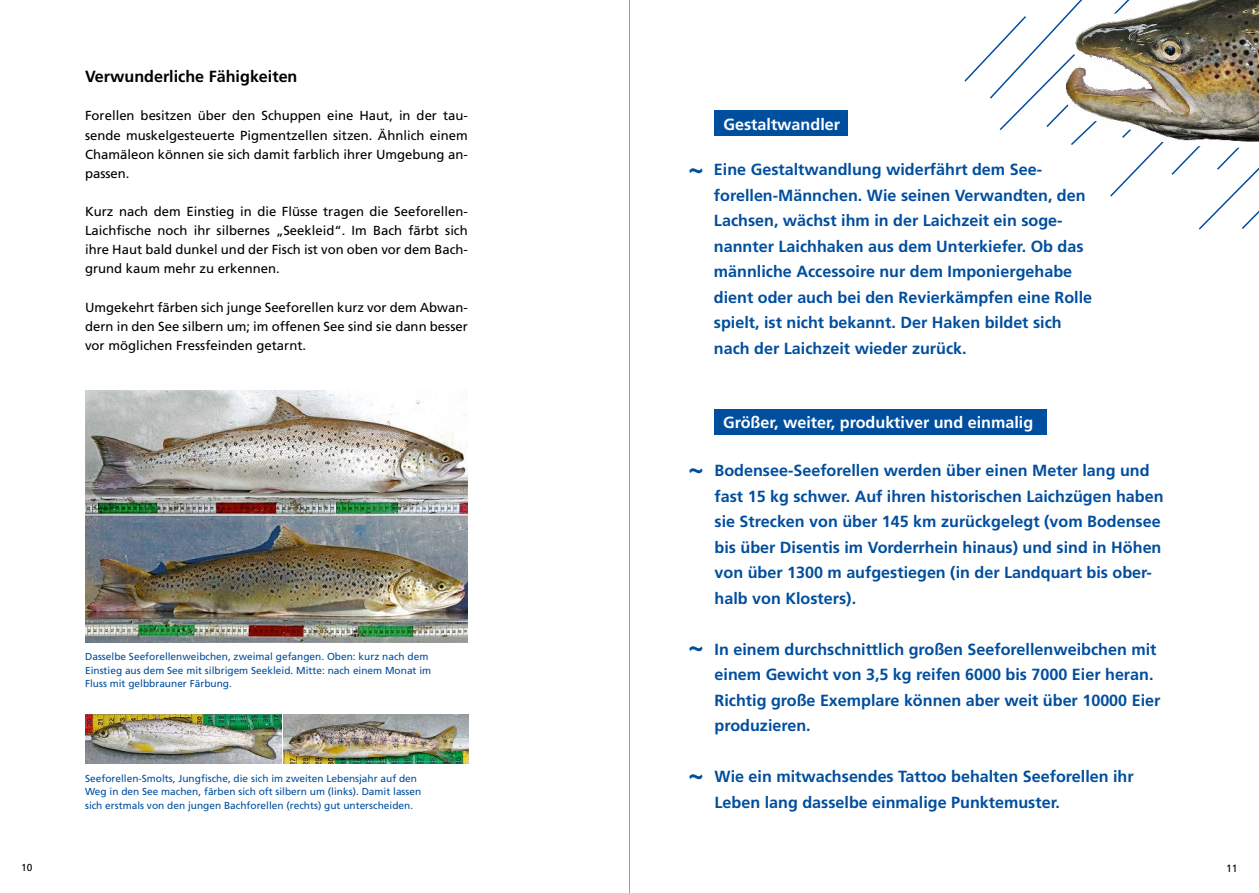
<style>
.page{position:relative;width:1259px;height:893px;background:#fff}
.page>*{position:absolute;margin:0;border:0;box-sizing:border-box;transform-origin:0 0}
.t1{font:700 28.5px "Frutiger LT Std";color:#004e9e}
.t2{font:700 16.2px/25.5px "Frutiger LT Std";color:#004e9e}
.t3{font:700 16.2px "Frutiger LT Std";color:#fff}
.t4{font:700 16.2px "Frutiger LT Std";color:#000}
.t5{font:13.2px/19px "Frutiger LT Std";color:#000;text-align:justify}
.t6{font:10.5px "Frutiger LT Std";color:#000}
.t7{font:10.2px/13.5px "Frutiger LT Std";color:#004e9e}
.t8{font:10.2px "Frutiger LT Std";color:#000}
</style>
<div class="page">
<hr style="left:629px;top:0;width:1px;height:893px;background:#9c9c9d">
<img style="left:85px;top:391px;width:383px;height:251px">
<img style="left:85px;top:714px;width:196px;height:49px">
<img style="left:283px;top:714px;width:185px;height:49px">
<div style="left:714px;top:111px;width:134px;height:25px;background:#004e9e"></div>
<div style="left:714px;top:410px;width:333px;height:25px;background:#004e9e"></div>
<svg style="left:964px;top:16px;width:295px;height:214px"></svg>
<img style="left:1059px;top:0;width:200px;height:143px">
<p class="t4" style="left:85px;top:67px;width:214px">Verwunderliche Fähigkeiten</p>
<p class="t5" style="left:85px;top:106px;width:384px">Forellen besitzen über den Schuppen eine Haut, in der tau&shy;sende muskelgesteuerte Pigmentzellen sitzen. Ähnlich einem Chamäleon können sie sich damit farblich ihrer Umgebung an&shy;passen.</p>
<p class="t5" style="left:85px;top:202px;width:384px">Kurz nach dem Einstieg in die Flüsse tragen die Seeforellen-Laichfische noch ihr silbernes „Seekleid“. Im Bach färbt sich ihre Haut bald dunkel und der Fisch ist von oben vor dem Bach&shy;grund kaum mehr zu erkennen.</p>
<p class="t5" style="left:85px;top:298px;width:384px">Umgekehrt färben sich junge Seeforellen kurz vor dem Abwan&shy;dern in den See silbern um; im offenen See sind sie dann besser vor möglichen Fressfeinden getarnt.</p>
<p class="t7" style="left:85px;top:650px;width:348px">Dasselbe Seeforellenweibchen, zweimal gefangen. Oben: kurz nach dem<br>Einstieg aus dem See mit silbrigem Seekleid. Mitte: nach einem Monat im<br>Fluss mit gelbbrauner Färbung.</p>
<p class="t7" style="left:85px;top:771px;width:338px">Seeforellen-Smolts, Jungfische, die sich im zweiten Lebensjahr auf den<br>Weg in den See machen, färben sich oft silbern um (links). Damit lassen sich erstmals von den jungen Bachforellen (rechts) gut unterscheiden.</p>
<p class="t3" style="left:723px;top:115px;width:118px">Gestaltwandler</p>
<h1 class="t1" style="left:687px;top:151px;width:19px">~</h1>
<p class="t2" style="left:714px;top:157px;width:380px">Eine Gestaltwandlung widerfährt dem See&shy;forellen-Männchen. Wie seinen Verwandten, den Lachsen, wächst ihm in der Laichzeit ein soge&shy;nannter Laichhaken aus dem Unterkiefer. Ob das männliche Accessoire nur dem Imponiergehabe dient oder auch bei den Revierkämpfen eine Rolle spielt, ist nicht bekannt. Der Haken bildet sich nach der Laichzeit wieder zurück.</p>
<p class="t3" style="left:723px;top:413px;width:312px">Größer, weiter, produktiver und einmalig</p>
<h1 class="t1" style="left:687px;top:451px;width:19px">~</h1>
<h1 class="t1" style="left:687px;top:630px;width:19px">~</h1>
<h1 class="t1" style="left:687px;top:757px;width:19px">~</h1>
<p class="t2" style="left:714px;top:458px;width:450px">Bodensee-Seeforellen werden über einen Meter lang und fast 15 kg schwer. Auf ihren historischen Laichzügen haben sie Strecken von über 145 km zurückgelegt (vom Bodensee bis über Disentis im Vorderrhein hinaus) und sind in Höhen von über 1300 m aufgestiegen (in der Landquart bis ober&shy;halb von Klosters).</p>
<p class="t2" style="left:714px;top:637px;width:447px">In einem durchschnittlich großen Seeforellenweibchen mit einem Gewicht von 3,5 kg reifen 6000 bis 7000 Eier heran.<br>Richtig große Exemplare können aber weit über 10000 Eier produzieren.</p>
<p class="t2" style="left:714px;top:764px;width:421px">Wie ein mitwachsendes Tattoo behalten Seeforellen ihr<br>Leben lang dasselbe einmalige Punktemuster.</p>
<p class="t8" style="left:21px;top:862px;width:13px">10</p>
<p class="t6" style="left:1226px;top:862px;width:13px">11</p>
</div>
